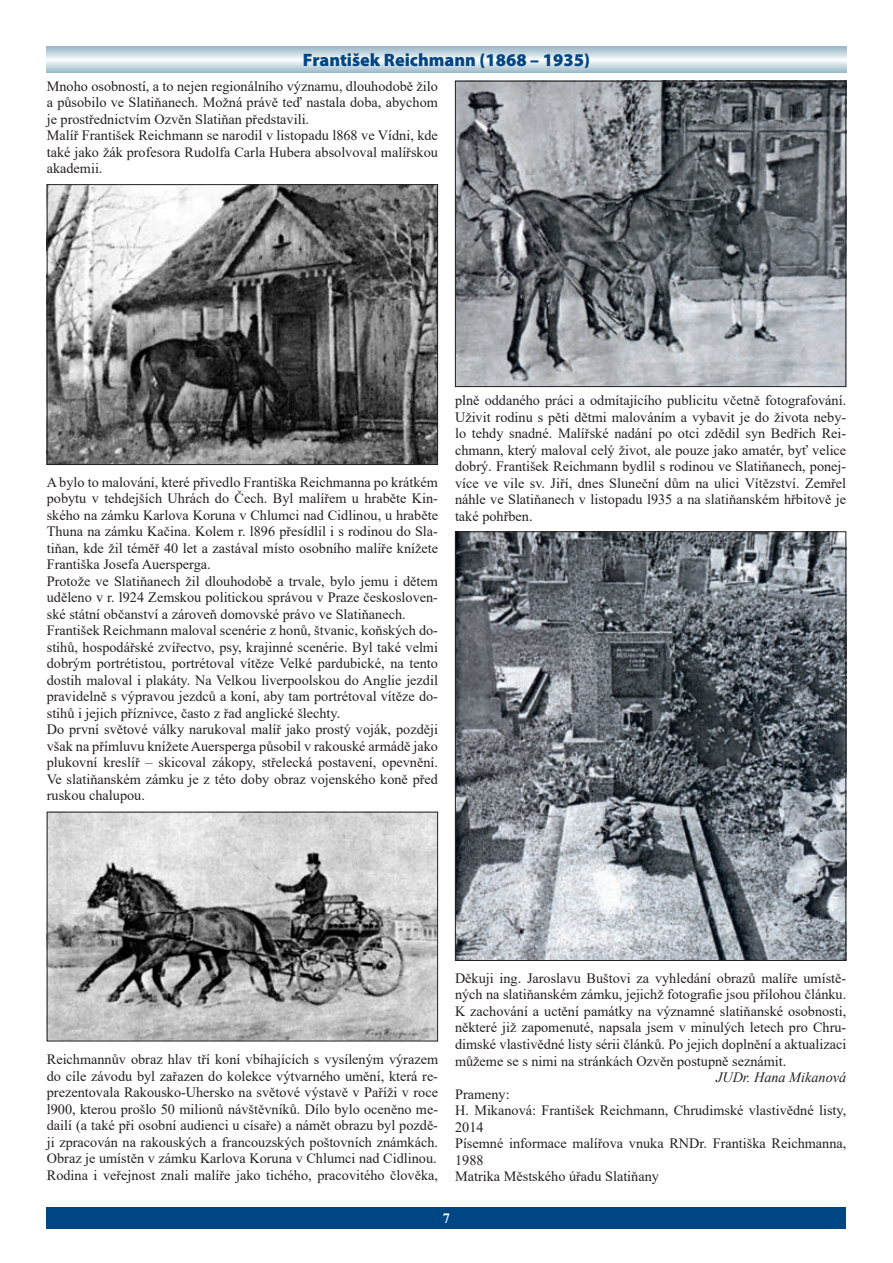
<style>
.page{position:relative;width:893px;height:1263px;background:#fff}
.page>*{position:absolute;margin:0;border:0;box-sizing:border-box;transform-origin:0 0}
.t1{font:900 18px "Myriad Pro";color:#004684}
.t2{font:14.25px/16.5px "Times New Roman";color:#231f20}
.t3{font:italic 14.25px "Times New Roman";color:#231f20}
.t4{font:700 14.25px "Times New Roman";color:#fff}
</style>
<div class="page">
<div style="left:47px;top:1208px;width:799px;height:21px;background:#004684"></div>
<svg style="left:47px;top:47px;width:799px;height:25px"></svg>
<img style="left:49px;top:186px;width:387px;height:277px">
<div style="left:47px;top:184px;width:391px;height:281px;border:1px solid #231f20"></div>
<img style="left:49px;top:814px;width:387px;height:225px">
<img style="left:457px;top:83px;width:387px;height:302px">
<div style="left:455px;top:81px;width:391px;height:306px;border:1px solid #231f20"></div>
<img style="left:457px;top:533px;width:387px;height:426px">
<p class="t1" style="left:303px;top:48px;width:289px">František Reichmann (1868 – 1935)</p>
<p class="t2" style="left:47px;top:77px;width:393px">Mnoho osobností, a to nejen regionálního významu, dlouhodobě žilo a působilo ve Slatiňanech. Možná právě teď nastala doba, abychom je prostřednictvím Ozvěn Slatiňan představili.<br>Malíř František Reichmann se narodil v listopadu l868 ve Vídni, kde také jako žák profesora Rudolfa Carla Hubera absolvoval malířskou akademii.</p>
<p class="t2" style="left:47px;top:473px;width:393px">A bylo to malování, které přivedlo Františka Reichmanna po krátkém pobytu v tehdejších Uhrách do Čech. Byl malířem u hraběte Kin&shy;ského na zámku Karlova Koruna v Chlumci nad Cidlinou, u hraběte Thuna na zámku Kačina. Kolem r. l896 přesídlil i s rodinou do Sla&shy;tiňan, kde žil téměř 40 let a zastával místo osobního malíře knížete Františka Josefa Auersperga.<br>Protože ve Slatiňanech žil dlouhodobě a trvale, bylo jemu i dětem uděleno v r. l924 Zemskou politickou správou v Praze českosloven&shy;ské státní občanství a zároveň domovské právo ve Slatiňanech.<br>František Reichmann maloval scenérie z honů, štvanic, koňských do&shy;stihů, hospodářské zvířectvo, psy, krajinné scenérie. Byl také velmi dobrým portrétistou, portrétoval vítěze Velké pardubické, na tento dostih maloval i plakáty. Na Velkou liverpoolskou do Anglie jezdil pravidelně s výpravou jezdců a koní, aby tam portrétoval vítěze do&shy;stihů i jejich příznivce, často z řad anglické šlechty.<br>Do první světové války narukoval malíř jako prostý voják, později však na přímluvu knížete Auersperga působil v rakouské armádě jako plukovní kreslíř – skicoval zákopy, střelecká postavení, opevnění.<br>Ve slatiňanském zámku je z této doby obraz vojenského koně před ruskou chalupou.</p>
<p class="t2" style="left:455px;top:392px;width:393px;text-align:justify">plně oddaného práci a odmítajícího publicitu včetně fotografování.<br>Uživit rodinu s pěti dětmi malováním a vybavit je do života neby&shy;lo tehdy snadné. Malířské nadání po otci zdědil syn Bedřich Rei&shy;chmann, který maloval celý život, ale pouze jako amatér, byť velice dobrý. František Reichmann bydlil s rodinou ve Slatiňanech, ponej&shy;více ve vile sv. Jiří, dnes Sluneční dům na ulici Vítězství. Zemřel náhle ve Slatiňanech v listopadu l935 a na slatiňanském hřbitově je také pohřben.</p>
<p class="t2" style="left:47px;top:1051px;width:393px;text-align:justify">Reichmannův obraz hlav tří koní vbíhajících s vysíleným výrazem do cíle závodu byl zařazen do kolekce výtvarného umění, která re&shy;prezentovala Rakousko-Uhersko na světové výstavě v Paříži v roce l900, kterou prošlo 50 milionů návštěvníků. Dílo bylo oceněno me&shy;dailí (a také při osobní audienci u císaře) a námět obrazu byl pozdě&shy;ji zpracován na rakouských a francouzských poštovních známkách.<br>Obraz je umístěn v zámku Karlova Koruna v Chlumci nad Cidlinou.<br>Rodina i veřejnost znali malíře jako tichého, pracovitého člověka,</p>
<p class="t2" style="left:455px;top:969px;width:393px;text-align:justify">Děkuji ing. Jaroslavu Buštovi za vyhledání obrazů malíře umístě&shy;ných na slatiňanském zámku, jejichž fotografie jsou přílohou článku.<br>K zachování a uctění památky na významné slatiňanské osobnosti, některé již zapomenuté, napsala jsem v minulých letech pro Chru&shy;dimské vlastivědné listy sérii článků. Po jejich doplnění a aktualizaci můžeme se s nimi na stránkách Ozvěn postupně seznámit.</p>
<p class="t3" style="left:716px;top:1067px;width:132px">JUDr. Hana Mikanová</p>
<p class="t2" style="left:455px;top:1085px;width:393px">Prameny:<br>H. Mikanová: František Reichmann, Chrudimské vlastivědné listy,<br>2014<br>Písemné informace malířova vnuka RNDr. Františka Reichmanna,<br>1988<br>Matrika Městského úřadu Slatiňany</p>
<p class="t4" style="left:443px;top:1208px;width:9px">7</p>
</div>
